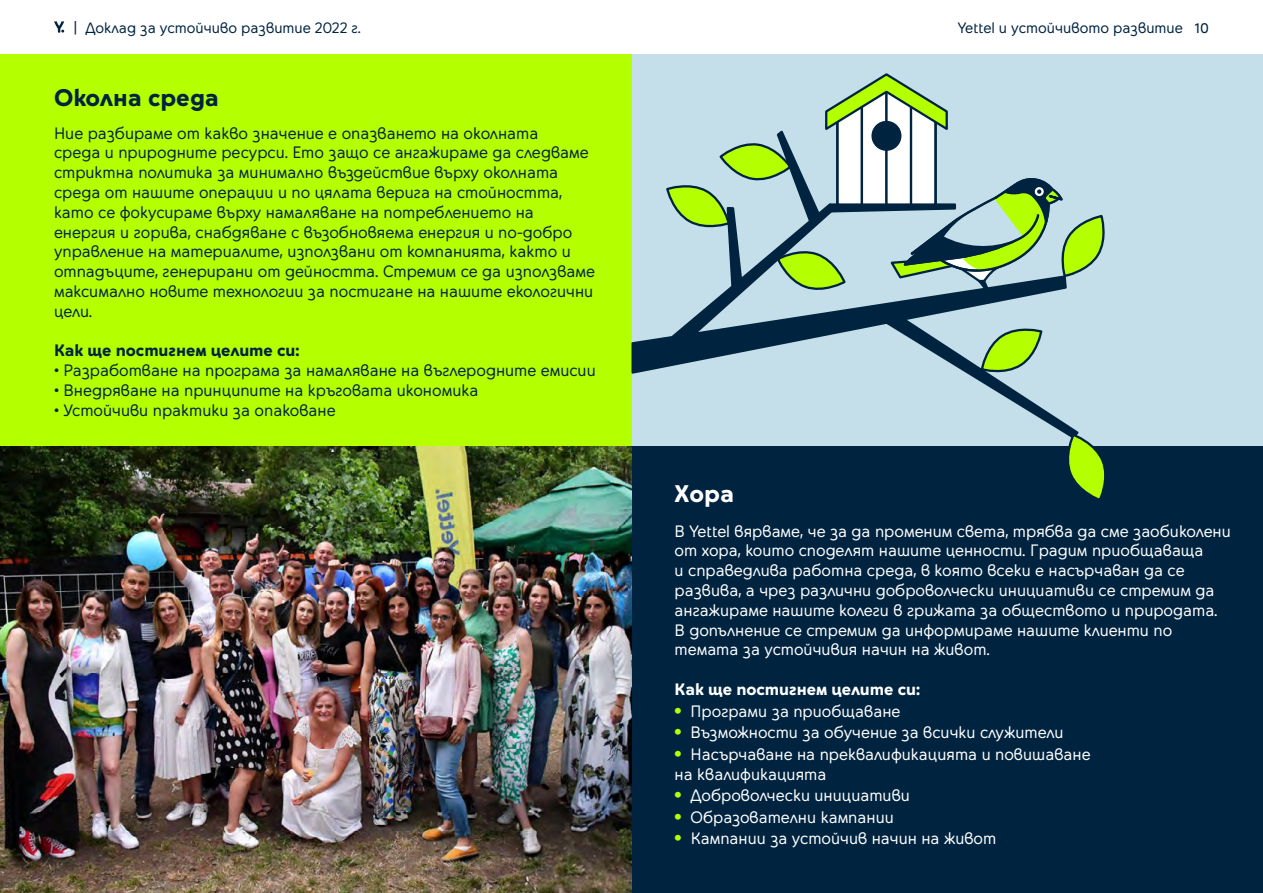
<style>
.page{position:relative;width:1263px;height:893px;background:#fff}
.page>*{position:absolute;margin:0;border:0;box-sizing:border-box;transform-origin:0 0}
.t1{font:700 24px "Yettel";color:#002440}
.t2{font:700 24px "Yettel";color:#fff}
.t3{font:300 16.5px/19.8px "Yettel";color:#002440}
.t4{font:300 16.5px/19.8px "Yettel";color:#fff}
.t5{font:700 16.5px "Yettel";color:#002440}
.t6{font:700 16.5px "Yettel";color:#fff}
.t7{font:300 15px "Yettel";color:#002440}
.s1{font-family:"Sofia Pro";font-weight:400}
.s2{font-weight:700;font-size:18px;color:#b4ff00}
</style>
<div class="page">
<div style="left:91px;top:54px;width:1172px;height:392px;background:#c4dfe9"></div>
<div style="left:0;top:54px;width:631px;height:392px;background:#b4ff00"></div>
<div style="left:631px;top:446px;width:632px;height:447px;background:#002440"></div>
<svg style="left:631px;top:201px;width:448px;height:239px"></svg>
<svg style="left:1063px;top:435px;width:42px;height:64px"></svg>
<svg style="left:980px;top:322px;width:63px;height:53px"></svg>
<svg style="left:665px;top:73px;width:440px;height:225px"></svg>
<img style="left:0;top:446px;width:631px;height:447px">
<svg style="left:54px;top:21px;width:10px;height:12px"></svg>
<p class="t7" style="left:74px;top:19px;width:289px">| Доклад за устойчиво развитие 2022 г.</p>
<p class="t7" style="left:958px;top:19px;width:253px">Yettel и устойчивото развитие <span class="s1">10</span></p>
<h1 class="t1" style="left:54px;top:83px;width:166px">Околна среда</h1>
<p class="t3" style="left:54px;top:123px;width:543px">Ние разбираме от какво значение е опазването на околната<br>среда и природните ресурси. Ето защо се ангажираме да следваме стриктна политика за минимално въздействие върху околната среда от нашите операции и по цялата верига на стойността, като се фокусираме върху намаляване на потреблението на енергия и горива, снабдяване с възобновяема енергия и по-добро управление на материалите, използвани от компанията, както и отпадъците, генерирани от дейността. Стремим се да използваме максимално новите технологии за постигане на нашите екологични цели.</p>
<p class="t5" style="left:54px;top:341px;width:247px">Как ще постигнем целите си:</p>
<p class="t3" style="left:54px;top:361px;width:543px">• Разработване на програма за намаляване на въглеродните емисии</p>
<p class="t3" style="left:54px;top:381px;width:426px">• Внедряване на принципите на кръговата икономика</p>
<p class="t3" style="left:54px;top:401px;width:283px">• Устойчиви практики за опаковане</p>
<h1 class="t2" style="left:675px;top:480px;width:61px">Хора</h1>
<p class="t4" style="left:675px;top:521px;width:558px">В Yettel вярваме, че за да променим света, трябва да сме заобиколени от хора, които споделят нашите ценности. Градим приобщаваща<br>и справедлива работна среда, в която всеки е насърчаван да се развива, а чрез различни доброволчески инициативи се стремим да ангажираме нашите колеги в грижата за обществото и природата.<br>В допълнение се стремим да информираме нашите клиенти по темата за устойчивия начин на живот.</p>
<p class="t6" style="left:675px;top:680px;width:247px">Как ще постигнем целите си:</p>
<p class="t4" style="left:675px;top:701px;width:227px"><span class="s2">•</span> Програми за приобщаване</p>
<p class="t4" style="left:675px;top:723px;width:390px"><span class="s2">•</span> Възможности за обучение за всички служители</p>
<p class="t4" style="left:675px;top:745px;width:417px"><span class="s2">•</span> Насърчаване на преквалификацията и повишаване на квалификацията</p>
<p class="t4" style="left:675px;top:786px;width:237px"><span class="s2">•</span> Доброволчески инициативи</p>
<p class="t4" style="left:675px;top:808px;width:221px"><span class="s2">•</span> Образователни кампании</p>
<p class="t4" style="left:675px;top:829px;width:323px"><span class="s2">•</span> Кампании за устойчив начин на живот</p>
</div>
